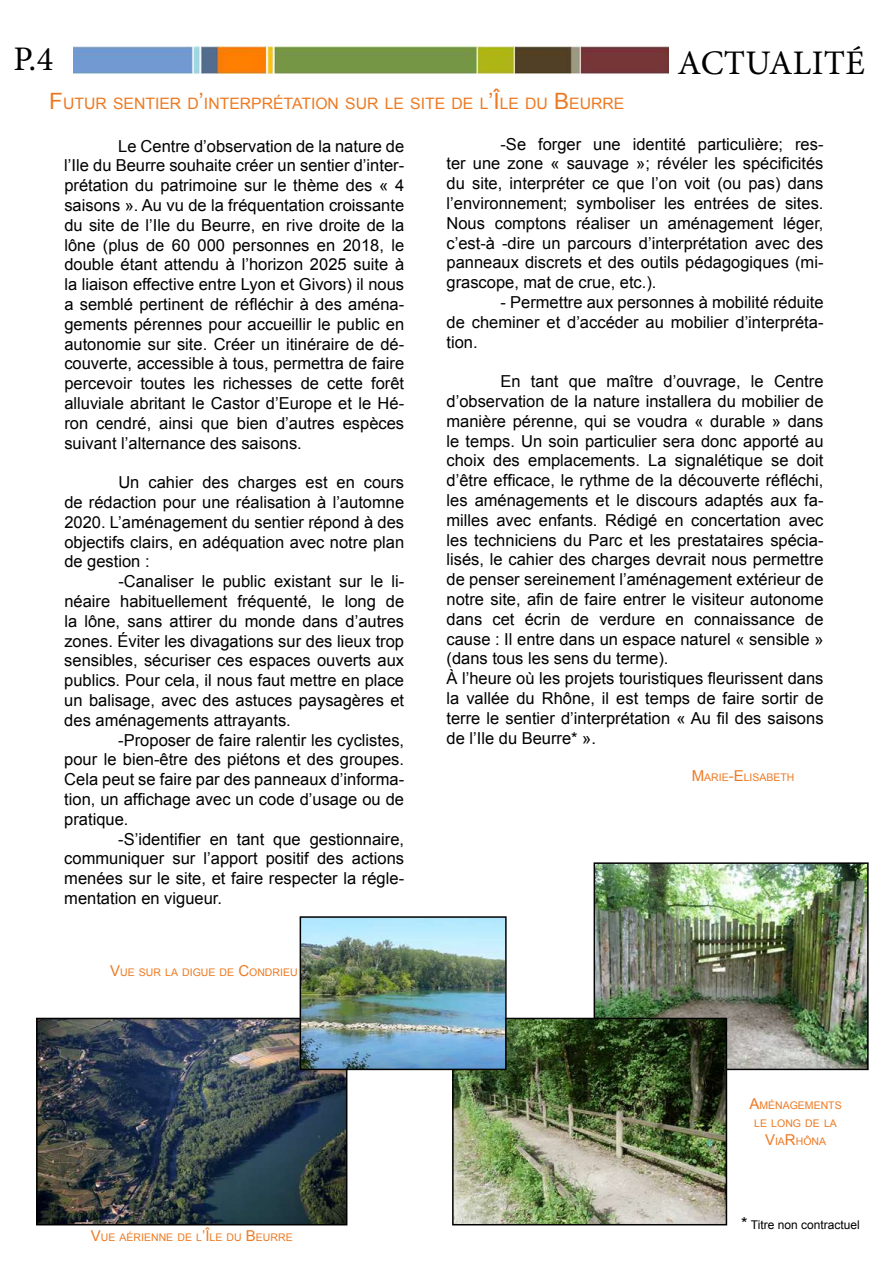
<style>
.page{position:relative;width:893px;height:1263px;background:#fff}
.page>*{position:absolute;margin:0;border:0;box-sizing:border-box;transform-origin:0 0}
.t1{font:34.5px "Minion Pro";letter-spacing:.01em;color:#000}
.t2{font:16.5px/19.8px "Arial";color:#000;text-align:justify}
.t3{font:15.75px "Arial";color:#ed7a23}
.t4{font:12px "Arial";color:#000}
.t5{font:10.5px/18px "Arial";color:#ed7a23;text-align:center}
.s1{font-size:22.5px}
.s2{font-size:15px}
.s3{font-size:16.5px}
</style>
<div class="page">
<img style="left:73px;top:46px;width:595px;height:27px">
<img style="left:39px;top:1021px;width:305px;height:201px">
<div style="left:36px;top:1018px;width:311px;height:207px;border:2px solid #000"></div>
<img style="left:597px;top:865px;width:269px;height:202px">
<div style="left:594px;top:862px;width:275px;height:208px;border:2px solid #000"></div>
<img style="left:455px;top:1021px;width:269px;height:201px">
<div style="left:452px;top:1018px;width:275px;height:207px;border:2px solid #000"></div>
<img style="left:303px;top:919px;width:201px;height:148px">
<div style="left:300px;top:916px;width:207px;height:154px;border:2px solid #000"></div>
<h1 class="t1" style="left:13px;top:36px;width:41px">P.4</h1>
<h1 class="t1" style="left:677px;top:40px;width:189px">ACTUALITÉ</h1>
<p class="t3" style="left:49px;top:93px;width:576px"><span class="s1">F</span>UTUR SENTIER D<span class="s1">’</span>INTERPRÉTATION SUR LE SITE DE L<span class="s1">’Î</span>LE DU <span class="s1">B</span>EURRE</p>
<p class="t2" style="left:64px;top:136px;width:341px;text-indent:54px">Le Centre d’observation de la nature de l’Ile du Beurre souhaite créer un sentier d’inter&shy;prétation du patrimoine sur le thème des « 4 saisons ». Au vu de la fréquentation croissante du site de l’Ile du Beurre, en rive droite de la lône (plus de 60 000 personnes en 2018, le double étant attendu à l’horizon 2025 suite à la liaison effective entre Lyon et Givors) il nous a semblé pertinent de réfléchir à des aména&shy;gements pérennes pour accueillir le public en autonomie sur site. Créer un itinéraire de dé&shy;couverte, accessible à tous, permettra de faire percevoir toutes les richesses de cette forêt alluviale abritant le Castor d’Europe et le Hé&shy;ron cendré, ainsi que bien d’autres espèces suivant l’alternance des saisons.</p>
<p class="t2" style="left:64px;top:473px;width:341px;text-indent:54px">Un cahier des charges est en cours de rédaction pour une réalisation à l’automne 2020. L’aménagement du sentier répond à des objectifs clairs, en adéquation avec notre plan de gestion :</p>
<p class="t2" style="left:64px;top:572px;width:341px;text-indent:54px">-Canaliser le public existant sur le li&shy;néaire habituellement fréquenté, le long de la lône, sans attirer du monde dans d’autres zones. Éviter les divagations sur des lieux trop sensibles, sécuriser ces espaces ouverts aux publics. Pour cela, il nous faut mettre en place un balisage, avec des astuces paysagères et des aménagements attrayants.</p>
<p class="t2" style="left:64px;top:730px;width:341px;text-indent:54px">-Proposer de faire ralentir les cyclistes, pour le bien-être des piétons et des groupes.<br>Cela peut se faire par des panneaux d’informa&shy;tion, un affichage avec un code d’usage ou de pratique.</p>
<p class="t2" style="left:64px;top:829px;width:341px;text-indent:54px">-S’identifier en tant que gestionnaire, communiquer sur l’apport positif des actions menées sur le site, et faire respecter la régle&shy;mentation en vigueur.</p>
<p class="t2" style="left:446px;top:134px;width:379px;text-indent:54px">-Se forger une identité particulière; res&shy;ter une zone « sauvage »; révéler les spécificités du site, interpréter ce que l’on voit (ou pas) dans l’environnement; symboliser les entrées de sites.<br>Nous comptons réaliser un aménagement léger, c’est-à -dire un parcours d’interprétation avec des panneaux discrets et des outils pédagogiques (mi&shy;grascope, mat de crue, etc.).</p>
<p class="t2" style="left:446px;top:292px;width:379px;text-indent:54px">- Permettre aux personnes à mobilité réduite de cheminer et d’accéder au mobilier d’interpréta&shy;tion.</p>
<p class="t2" style="left:446px;top:372px;width:379px;text-align:left;text-indent:54px">En tant que maître d’ouvrage, le Centre d’observation de la nature installera du mobilier de manière pérenne, qui se voudra « durable » dans le temps. Un soin particulier sera donc apporté au choix des emplacements. La signalétique se doit d’être efficace, le rythme de la découverte réfléchi, les aménagements et le discours adaptés aux fa&shy;milles avec enfants. Rédigé en concertation avec les techniciens du Parc et les prestataires spécia&shy;lisés, le cahier des charges devrait nous permettre de penser sereinement l’aménagement extérieur de notre site, afin de faire entrer le visiteur autonome dans cet écrin de verdure en connaissance de cause : Il entre dans un espace naturel « sensible » (dans tous les sens du terme).<br>À l’heure où les projets touristiques fleurissent dans la vallée du Rhône, il est temps de faire sortir de terre le sentier d’interprétation « Au fil des saisons de l’Ile du Beurre* ».</p>
<p class="t5" style="left:692px;top:768px;width:104px"><span class="s2">M</span>ARIE<span class="s2">-E</span> LISABETH</p>
<p class="t5" style="left:110px;top:963px;width:189px"><span class="s2">V</span>UE SUR LA DIGUE DE <span class="s2">C</span>ONDRIEU</p>
<p class="t5" style="left:91px;top:1228px;width:203px"><span class="s2">V</span>UE AÉRIENNE DE L<span class="s2">’Î</span>LE DU <span class="s2">B</span>EURRE</p>
<p class="t5" style="left:749px;top:1096px;width:94px"><span class="s2">A</span>MÉNAGEMENTS<br>LE LONG DE LA<br><span class="s2">V</span>IA<span class="s2">R</span>HÔNA</p>
<p class="t4" style="left:741px;top:1217px;width:120px"><span class="s3">*</span> Titre non contractuel</p>
</div>
